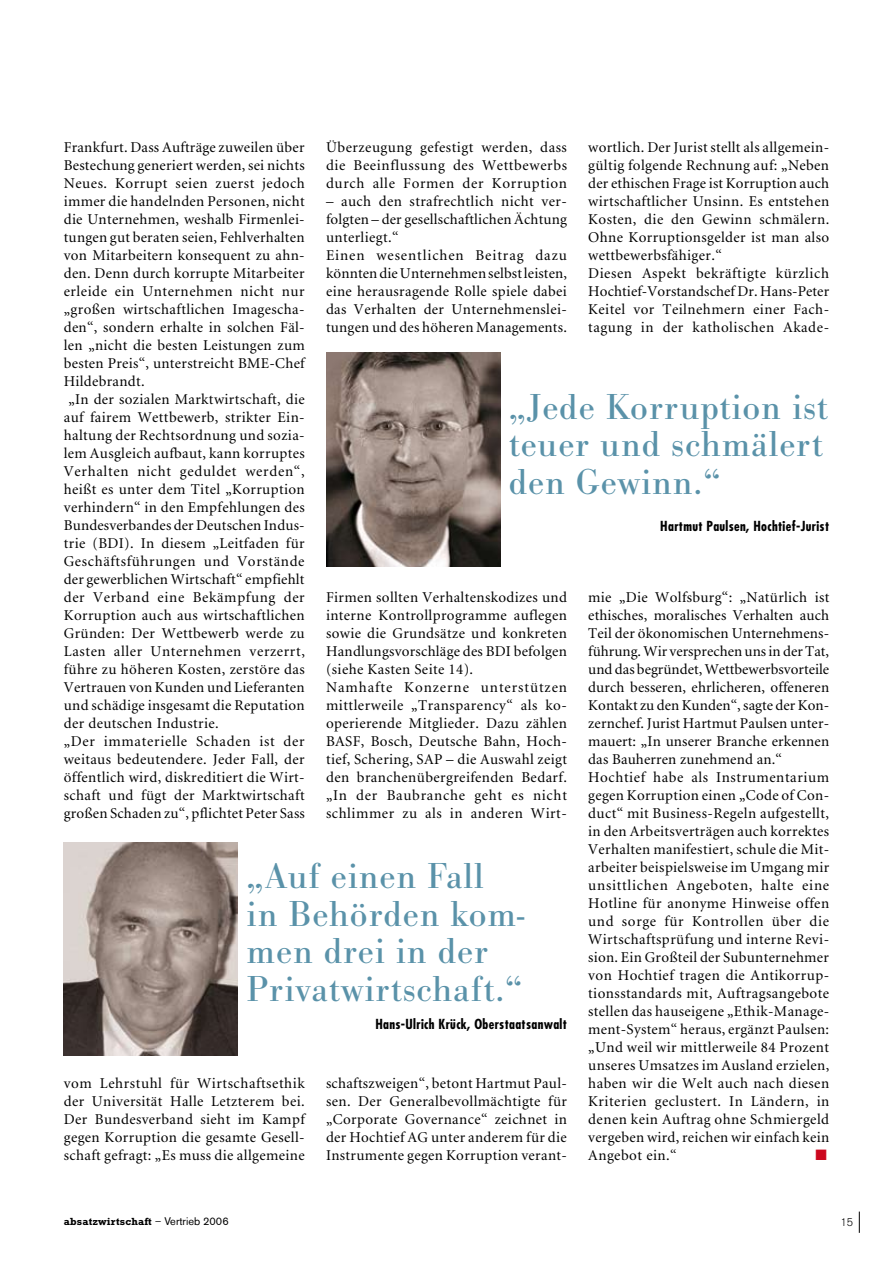
<style>
.page{position:relative;width:893px;height:1263px;background:#fff}
.page>*{position:absolute;margin:0;border:0;box-sizing:border-box;transform-origin:0 0}
.t1{font:37.5px/37.5px "Bodoni Ant T";letter-spacing:.025em;color:#5a92a9}
.t2{font:15px/18px "Minion";letter-spacing:.025em;color:#000}
.t3{font:15px "Minion";letter-spacing:.045em;color:#000}
.t4{font:15px "Zapf Dingbats";color:#cc071e}
.t5{font:700 condensed 13.5px "Futura";letter-spacing:.025em;color:#000}
.t6{font:300 10.95px "Akzidenz Grotesk BE";color:#000}
.t7{font:700 10.5px "Rockwell";letter-spacing:.015em;color:#000}
.s1{font-family:"Akzidenz Grotesk BE";font-weight:300}
.s2{font-family:"Akzidenz Grotesk BE";font-weight:400;font-size:10.95px}
</style>
<div class="page">
<svg style="left:859px;top:1211px;width:1px;height:22px"></svg>
<img style="left:64px;top:842px;width:174px;height:214px">
<img style="left:326px;top:353px;width:174px;height:214px">
<p class="t2" style="left:326px;top:139px;width:243px;text-align:justify">Überzeugung gefestigt werden, dass die Beeinflussung des Wettbewerbs durch alle Formen der Korruption</p>
<p class="t2" style="left:326px;top:193px;width:243px">– auch den strafrechtlich nicht ver&shy;folgten – der gesellschaftlichen Ächtung unterliegt.“<br>Einen wesentlichen Beitrag dazu könnten die Unternehmen selbst leisten, eine herausragende Rolle spiele dabei das Verhalten der Unternehmenslei&shy;tungen und des höheren Managements.</p>
<p class="t2" style="left:64px;top:139px;width:242px">Frankfurt. Dass Aufträge zuweilen über</p>
<p class="t2" style="left:64px;top:157px;width:242px">Bestechung generiert werden, sei nichts</p>
<p class="t2" style="left:64px;top:175px;width:243px">Neues. Korrupt seien zuerst jedoch</p>
<p class="t2" style="left:64px;top:193px;width:242px">immer die handelnden Personen, nicht</p>
<p class="t2" style="left:64px;top:211px;width:242px">die Unternehmen, weshalb Firmenlei-</p>
<p class="t2" style="left:64px;top:229px;width:242px">tungen gut beraten seien, Fehlverhalten</p>
<p class="t2" style="left:64px;top:247px;width:242px">von Mitarbeitern konsequent zu ahn-</p>
<p class="t2" style="left:64px;top:265px;width:242px">den. Denn durch korrupte Mitarbeiter</p>
<p class="t2" style="left:64px;top:283px;width:242px">erleide ein Unternehmen nicht nur</p>
<p class="t2" style="left:64px;top:301px;width:242px">„großen wirtschaftlichen Imagescha-</p>
<p class="t2" style="left:64px;top:319px;width:242px">den“, sondern erhalte in solchen Fäl-</p>
<p class="t2" style="left:64px;top:337px;width:242px">len „nicht die besten Leistungen zum</p>
<p class="t2" style="left:64px;top:355px;width:242px">besten Preis“, unterstreicht BME-Chef</p>
<p class="t2" style="left:64px;top:373px;width:82px">Hildebrandt.</p>
<p class="t2" style="left:68px;top:391px;width:238px">„In der sozialen Marktwirtschaft, die</p>
<p class="t2" style="left:64px;top:409px;width:242px">auf fairem Wettbewerb, strikter Ein-</p>
<p class="t2" style="left:64px;top:427px;width:241px">haltung der Rechtsordnung und sozia-</p>
<p class="t2" style="left:64px;top:445px;width:242px">lem Ausgleich aufbaut, kann korruptes</p>
<p class="t3" style="left:64px;top:464px;width:242px">Verhalten nicht geduldet werden“,</p>
<p class="t2" style="left:64px;top:481px;width:242px">heißt es unter dem Titel „Korruption</p>
<p class="t2" style="left:64px;top:499px;width:242px">verhindern“ in den Empfehlungen des</p>
<p class="t2" style="left:64px;top:517px;width:242px">Bundesverbandes der Deutschen Indus-</p>
<p class="t2" style="left:64px;top:535px;width:242px">trie (BDI). In diesem „Leitfaden für</p>
<p class="t2" style="left:64px;top:553px;width:242px">Geschäftsführungen und Vorstände</p>
<p class="t2" style="left:64px;top:571px;width:242px">der gewerblichen Wirtschaft“ empfiehlt</p>
<p class="t3" style="left:64px;top:590px;width:243px">der Verband eine Bekämpfung der</p>
<p class="t2" style="left:64px;top:607px;width:242px">Korruption auch aus wirtschaftlichen</p>
<p class="t2" style="left:64px;top:625px;width:242px">Gründen: Der Wettbewerb werde zu</p>
<p class="t2" style="left:64px;top:643px;width:243px">Lasten aller Unternehmen verzerrt,</p>
<p class="t2" style="left:64px;top:661px;width:242px">führe zu höheren Kosten, zerstöre das</p>
<p class="t2" style="left:64px;top:679px;width:242px">Vertrauen von Kunden und Lieferanten</p>
<p class="t2" style="left:64px;top:697px;width:242px">und schädige insgesamt die Reputation</p>
<p class="t2" style="left:64px;top:715px;width:156px">der deutschen Industrie.</p>
<p class="t3" style="left:64px;top:734px;width:242px">„Der immaterielle Schaden ist der</p>
<p class="t2" style="left:64px;top:751px;width:242px">weitaus bedeutendere. Jeder Fall, der</p>
<p class="t2" style="left:64px;top:769px;width:242px">öffentlich wird, diskreditiert die Wirt-</p>
<p class="t2" style="left:64px;top:787px;width:242px">schaft und fügt der Marktwirtschaft</p>
<p class="t2" style="left:64px;top:805px;width:243px">großen Schaden zu“, pflichtet Peter Sass</p>
<p class="t2" style="left:588px;top:139px;width:243px">wortlich. Der Jurist stellt als allgemein&shy;gültig folgende Rechnung auf: „Neben der ethischen Frage ist Korruption auch wirtschaftlicher Unsinn. Es entstehen Kosten, die den Gewinn schmälern.<br>Ohne Korruptionsgelder ist man also wettbewerbsfähiger.“<br>Diesen Aspekt bekräftigte kürzlich Hochtief-Vorstandschef Dr. Hans-Peter Keitel vor Teilnehmern einer Fach&shy;tagung in der katholischen Akade-</p>
<h1 class="t1" style="left:509px;top:389px;width:320px">„Jede Korruption ist teuer und schmälert den Gewinn.“</h1>
<p class="t5" style="left:660px;top:518px;width:170px">Hartmut Paulsen, Hochtief-Jurist</p>
<p class="t2" style="left:588px;top:589px;width:243px">mie „Die Wolfsburg“: „Natürlich ist ethisches, moralisches Verhalten auch Teil der ökonomischen Unternehmens&shy;führung. Wir versprechen uns in der Tat, und das begründet, Wettbewerbsvorteile durch besseren, ehrlicheren, offeneren Kontakt zu den Kunden“, sagte der Kon&shy;zernchef. Jurist Hartmut Paulsen unter&shy;mauert: „In unserer Branche erkennen das Bauherren zunehmend an.“ Hochtief habe als Instrumentarium gegen Korruption einen „Code of Con&shy;duct“ mit Business-Regeln aufgestellt, in den Arbeitsverträgen auch korrektes Verhalten manifestiert, schule die Mit&shy;arbeiter beispielsweise im Umgang mir unsittlichen Angeboten, halte eine Hotline für anonyme Hinweise offen und sorge für Kontrollen über die Wirtschaftsprüfung und interne Revi&shy;sion. Ein Großteil der Subunternehmer von Hochtief tragen die Antikorrup&shy;tionsstandards mit, Auftragsangebote stellen das hauseigene „Ethik-Manage&shy;ment-System“ heraus, ergänzt Paulsen: „Und weil wir mittlerweile 84 Prozent unseres Umsatzes im Ausland erzielen, haben wir die Welt auch nach diesen Kriterien geclustert. In Ländern, in denen kein Auftrag ohne Schmiergeld vergeben wird, reichen wir einfach kein Angebot ein.“</p>
<p class="t2" style="left:326px;top:589px;width:243px">Firmen sollten Verhaltenskodizes und interne Kontrollprogramme auflegen sowie die Grundsätze und konkreten Handlungsvorschläge des BDI befolgen (siehe Kasten Seite 14).<br>Namhafte Konzerne unterstützen mittlerweile „Transparency“ als ko&shy;operierende Mitglieder. Dazu zählen BASF, Bosch, Deutsche Bahn, Hoch&shy;tief, Schering, SAP – die Auswahl zeigt den branchenübergreifenden Bedarf. „In der Baubranche geht es nicht schlimmer zu als in anderen Wirt-</p>
<h1 class="t1" style="left:247px;top:858px;width:279px">„Auf einen Fall<br>in Behörden kom&shy;men drei in der<br>Privatwirtschaft.“</h1>
<p class="t5" style="left:375px;top:1016px;width:193px">Hans-Ulrich Krück, Oberstaatsanwalt</p>
<p class="t2" style="left:326px;top:1075px;width:243px;text-align:justify">schaftszweigen“, betont Hartmut Paul&shy;sen. Der Generalbevollmächtigte für „Corporate Governance“ zeichnet in der Hochtief AG unter anderem für die Instrumente gegen Korruption verant-</p>
<p class="t2" style="left:64px;top:1075px;width:242px;text-align:justify">vom Lehrstuhl für Wirtschaftsethik der Universität Halle Letzterem bei.<br>Der Bundesverband sieht im Kampf gegen Korruption die gesamte Gesell&shy;schaft gefragt: „Es muss die allgemeine</p>
<p class="t4" style="left:815px;top:1148px;width:13px">■</p>
<p class="t7" style="left:64px;top:1215px;width:167px">absatzwirtschaft <span class="s1">–</span> <span class="s2">Vertrieb 2006</span></p>
<p class="t6" style="left:840px;top:1215px;width:14px">15</p>
</div>
